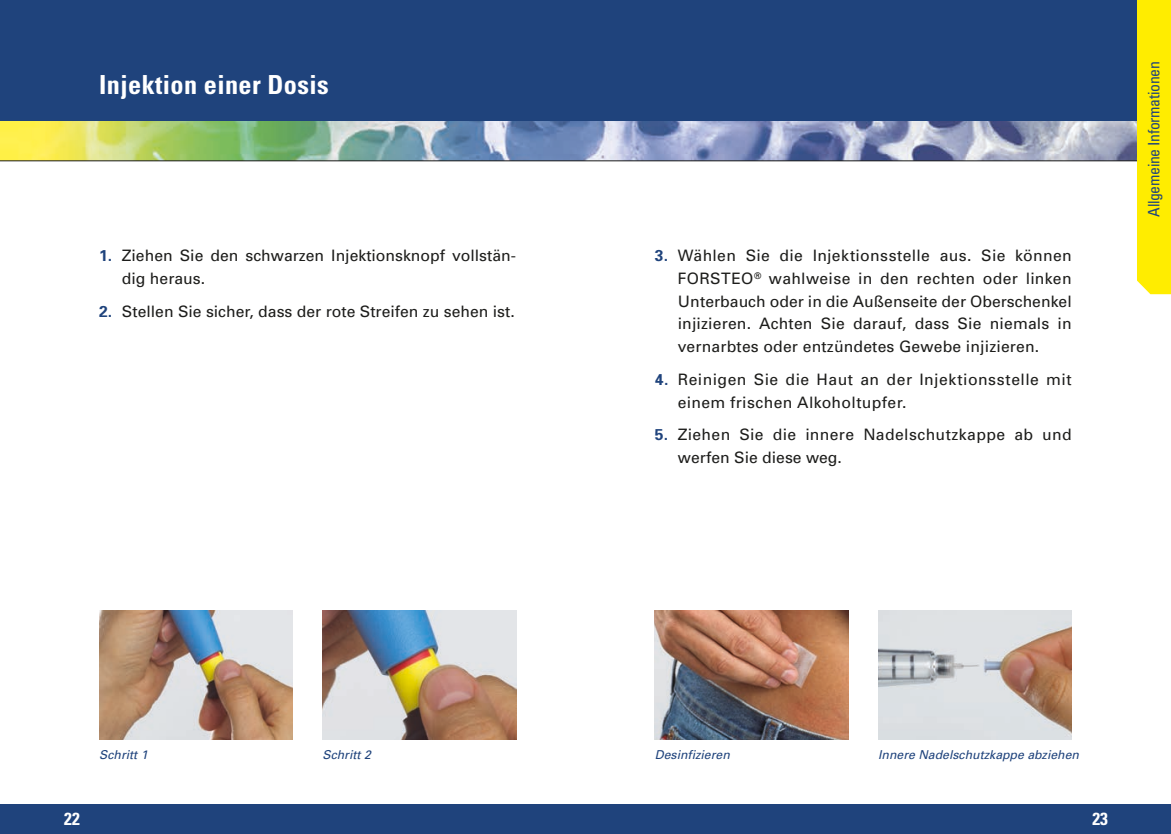
<style>
.page{position:relative;width:1171px;height:834px;background:#fff}
.page>*{position:absolute;margin:0;border:0;box-sizing:border-box;transform-origin:0 0}
.t1{font:700 condensed 26.25px "Univers";letter-spacing:.015em;color:#fff}
.t2{font:700 condensed 17.5px "Univers";color:#fff}
.t3{font:15.75px/22.8px "Univers";letter-spacing:.01em;color:#1d1d1b}
.t4{font:15.75px/22.8px "Univers";letter-spacing:.03em;color:#1d1d1b}
.t5{font:condensed 15.75px "Univers";letter-spacing:-.02em;color:#1f437c}
.t6{font:italic 12.25px "Univers";color:#1f437c}
.s1{font-weight:700;color:#1f437c}
</style>
<div class="page">
<div style="left:0;top:0;width:1171px;height:122px;background:#1f437c"></div>
<img style="left:0;top:122px;width:1137px;height:38px">
<hr style="left:0;top:160px;width:1171px;height:1px;background:#1d1d1b">
<div style="left:1137px;top:0;width:34px;height:294px;background:#ffed00"></div>
<div style="left:0;top:804px;width:1171px;height:29px;background:#1f437c"></div>
<img style="left:878px;top:610px;width:193px;height:129px">
<img style="left:655px;top:610px;width:193px;height:129px">
<img style="left:100px;top:610px;width:193px;height:129px">
<img style="left:322px;top:610px;width:194px;height:129px">
<h1 class="t1" style="left:99px;top:69px;width:231px">Injektion einer Dosis</h1>
<p class="t3" style="left:122px;top:244px;width:395px;text-indent:-23px"><span class="s1">1.</span> Ziehen Sie den schwarzen Injektionsknopf vollstän&shy;dig heraus.</p>
<p class="t3" style="left:99px;top:299px;width:417px"><span class="s1">2.</span> Stellen Sie sicher, dass der rote Streifen zu sehen ist.</p>
<p class="t3" style="left:678px;top:244px;width:395px;text-align:justify;text-indent:-23px"><span class="s1">3.</span> Wählen Sie die Injektionsstelle aus. Sie können FORSTEO<sup>®</sup> wahlweise in den rechten oder linken Unterbauch oder in die Außenseite der Oberschenkel injizieren. Achten Sie darauf, dass Sie niemals in vernarbtes oder entzündetes Gewebe injizieren.</p>
<p class="t4" style="left:678px;top:367px;width:395px;text-indent:-23px"><span class="s1">4.</span> Reinigen Sie die Haut an der Injektionsstelle mit einem frischen Alkoholtupfer.</p>
<p class="t3" style="left:678px;top:423px;width:395px;text-indent:-23px"><span class="s1">5.</span> Ziehen Sie die innere Nadelschutzkappe ab und werfen Sie diese weg.</p>
<p class="t5" style="left:1144px;top:217px;width:157px;rotate:-90deg">Allgemeine Informationen</p>
<p class="t6" style="left:99px;top:747px;width:50px">Schritt 1</p>
<p class="t6" style="left:322px;top:747px;width:50px">Schritt 2</p>
<p class="t6" style="left:655px;top:747px;width:76px">Desinfizieren</p>
<p class="t6" style="left:878px;top:747px;width:202px">Innere Nadelschutzkappe abziehen</p>
<p class="t2" style="left:64px;top:807px;width:17px">22</p>
<p class="t2" style="left:1092px;top:807px;width:17px">23</p>
</div>
